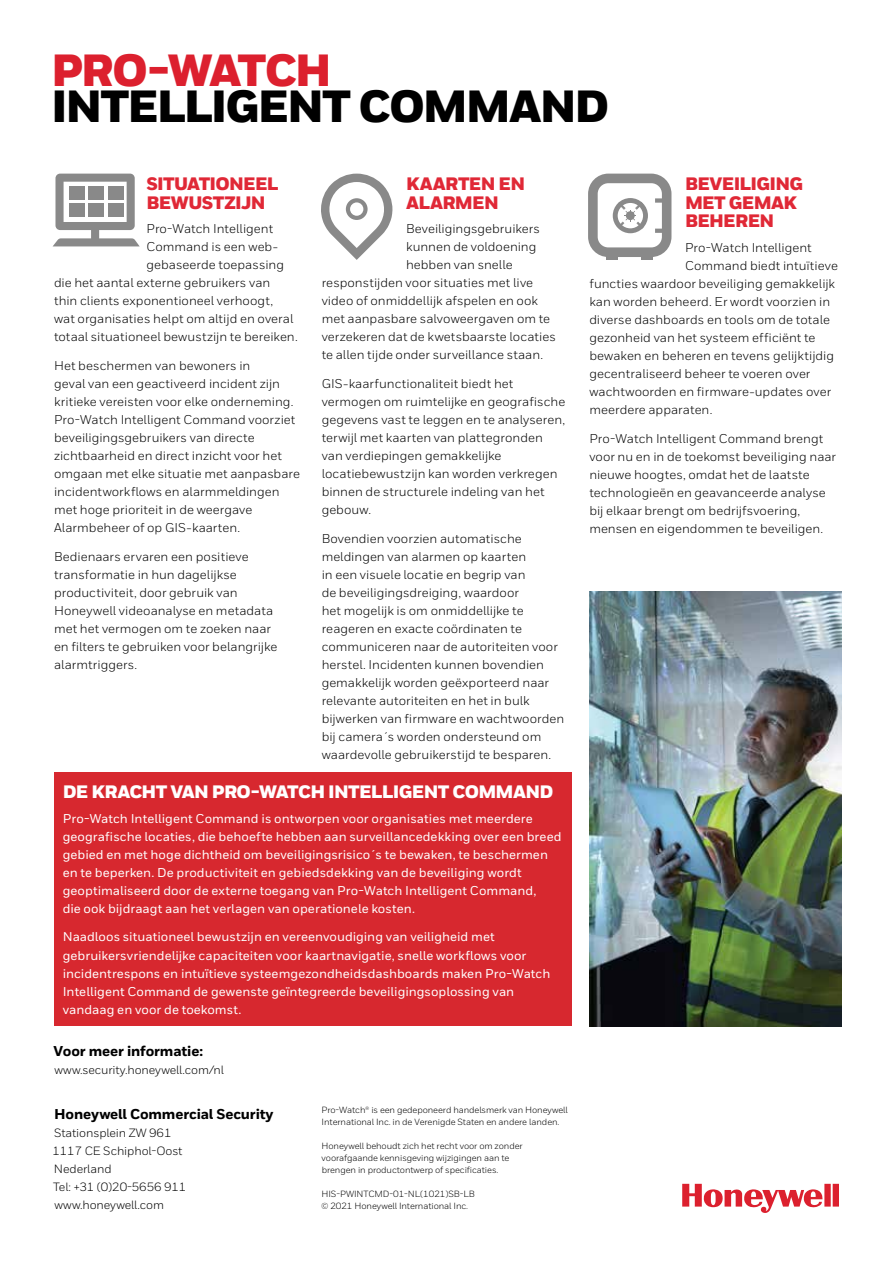
<style>
.page{position:relative;width:893px;height:1263px;background:#fff}
.page>*{position:absolute;margin:0;border:0;box-sizing:border-box;transform-origin:0 0}
.t1{font:900 45px "Honeywell Sans";letter-spacing:-.045em;color:#000}
.t2{font:900 45px "Honeywell Sans";letter-spacing:-.05em;color:#dc202e}
.t3{font:900 18px/18.8px "Honeywell Sans";letter-spacing:-.035em;color:#e02836}
.t4{font:900 18px "Honeywell Sans";letter-spacing:-.04em;color:#fff}
.t5{font:800 14.25px "Honeywell Sans";letter-spacing:-.01em;color:#000}
.t6{font:12.75px/18px "Honeywell Sans";color:#000}
.t7{font:500 12.75px/18px "Honeywell Sans";color:#fff}
.t8{font:12px/18px "Honeywell Sans";letter-spacing:-.01em;color:#000}
.t9{font:9px/12px "Honeywell Sans";letter-spacing:-.01em;color:#000}
</style>
<div class="page">
<svg style="left:682px;top:1184px;width:157px;height:29px"></svg>
<img style="left:589px;top:591px;width:253px;height:436px">
<svg style="left:321px;top:174px;width:71px;height:86px"></svg>
<div style="left:606px;top:255px;width:12px;height:5px;background:#898989"></div>
<div style="left:641px;top:255px;width:12px;height:5px;background:#898989"></div>
<svg style="left:588px;top:174px;width:83px;height:83px"></svg>
<svg style="left:53px;top:174px;width:87px;height:72px"></svg>
<div style="left:69px;top:186px;width:15px;height:14px;background:#898989"></div>
<div style="left:88px;top:186px;width:16px;height:14px;background:#898989"></div>
<div style="left:108px;top:186px;width:16px;height:14px;background:#898989"></div>
<div style="left:69px;top:203px;width:15px;height:14px;background:#898989"></div>
<div style="left:88px;top:203px;width:16px;height:14px;background:#898989"></div>
<div style="left:108px;top:203px;width:16px;height:14px;background:#898989"></div>
<div style="left:54px;top:772px;width:517px;height:253px;background:#d7282f"></div>
<h1 class="t2" style="left:51px;top:42px;width:283px">PRO-WATCH</h1>
<h1 class="t1" style="left:51px;top:78px;width:560px">INTELLIGENT COMMAND</h1>
<h2 class="t3" style="left:146px;top:175px;width:134px">SITUATIONEEL<br>BEWUSTZIJN</h2>
<p class="t6" style="left:146px;top:220px;width:128px">Pro-Watch Intelligent</p>
<p class="t6" style="left:146px;top:238px;width:133px">Command is een web-</p>
<p class="t6" style="left:146px;top:256px;width:139px">gebaseerde toepassing</p>
<p class="t6" style="left:54px;top:274px;width:218px">die het aantal externe gebruikers van</p>
<p class="t6" style="left:54px;top:292px;width:221px">thin clients exponentioneel verhoogt,</p>
<p class="t6" style="left:54px;top:310px;width:241px">wat organisaties helpt om altijd en overal</p>
<p class="t6" style="left:54px;top:328px;width:245px">totaal situationeel bewustzijn te bereiken.</p>
<p class="t6" style="left:54px;top:357px;width:248px">Het beschermen van bewoners in<br>geval van een geactiveerd incident zijn kritieke vereisten voor elke onderneming.<br>Pro-Watch Intelligent Command voorziet beveiligingsgebruikers van directe zichtbaarheid en direct inzicht voor het omgaan met elke situatie met aanpasbare incidentworkflows en alarmmeldingen met hoge prioriteit in de weergave Alarmbeheer of op GIS-kaarten.</p>
<p class="t6" style="left:54px;top:548px;width:225px">Bedienaars ervaren een positieve transformatie in hun dagelijkse productiviteit, door gebruik van<br>Honeywell videoanalyse en metadata met het vermogen om te zoeken naar en filters te gebruiken voor belangrijke alarmtriggers.</p>
<h2 class="t3" style="left:406px;top:175px;width:121px">KAARTEN EN<br>ALARMEN</h2>
<p class="t6" style="left:406px;top:220px;width:136px">Beveiligingsgebruikers</p>
<p class="t6" style="left:406px;top:238px;width:132px">kunnen de voldoening</p>
<p class="t6" style="left:406px;top:256px;width:108px">hebben van snelle</p>
<p class="t6" style="left:322px;top:274px;width:213px">responstijden voor situaties met live</p>
<p class="t6" style="left:322px;top:292px;width:218px">video of onmiddellijk afspelen en ook</p>
<p class="t6" style="left:322px;top:310px;width:230px">met aanpasbare salvoweergaven om te</p>
<p class="t6" style="left:322px;top:328px;width:236px">verzekeren dat de kwetsbaarste locaties</p>
<p class="t6" style="left:322px;top:346px;width:223px">te allen tijde onder surveillance staan.</p>
<p class="t6" style="left:322px;top:375px;width:245px">GIS-kaarfunctionaliteit biedt het vermogen om ruimtelijke en geografische gegevens vast te leggen en te analyseren, terwijl met kaarten van plattegronden van verdiepingen gemakkelijke locatiebewustzijn kan worden verkregen binnen de structurele indeling van het gebouw.</p>
<p class="t6" style="left:322px;top:530px;width:244px">Bovendien voorzien automatische meldingen van alarmen op kaarten<br>in een visuele locatie en begrip van<br>de beveiligingsdreiging, waardoor<br>het mogelijk is om onmiddellijke te reageren en exacte coördinaten te communiceren naar de autoriteiten voor herstel. Incidenten kunnen bovendien gemakkelijk worden geëxporteerd naar relevante autoriteiten en het in bulk bijwerken van firmware en wachtwoorden bij camera´s worden ondersteund om waardevolle gebruikerstijd te besparen.</p>
<h2 class="t4" style="left:63px;top:780px;width:492px">DE KRACHT VAN PRO-WATCH INTELLIGENT COMMAND</h2>
<p class="t7" style="left:63px;top:809px;width:500px">Pro-Watch Intelligent Command is ontworpen voor organisaties met meerdere geografische locaties, die behoefte hebben aan surveillancedekking over een breed gebied en met hoge dichtheid om beveiligingsrisico´s te bewaken, te beschermen en te beperken. De productiviteit en gebiedsdekking van de beveiliging wordt geoptimaliseerd door de externe toegang van Pro-Watch Intelligent Command,<br>die ook bijdraagt aan het verlagen van operationele kosten.</p>
<p class="t7" style="left:63px;top:928px;width:489px">Naadloos situationeel bewustzijn en vereenvoudiging van veiligheid met gebruikersvriendelijke capaciteiten voor kaartnavigatie, snelle workflows voor incidentrespons en intuïtieve systeemgezondheidsdashboards maken Pro-Watch Intelligent Command de gewenste geïntegreerde beveiligingsoplossing van vandaag en voor de toekomst.</p>
<p class="t5" style="left:54px;top:1042px;width:151px">Voor meer informatie:</p>
<p class="t8" style="left:54px;top:1061px;width:171px">www.security.honeywell.com/nl</p>
<p class="t5" style="left:54px;top:1105px;width:221px">Honeywell Commercial Security</p>
<p class="t8" style="left:53px;top:1124px;width:135px">Stationsplein ZW 961<br>1117 CE Schiphol-Oost<br>Nederland<br>Tel: +31 (0)20-5656 911 www.honeywell.com</p>
<p class="t9" style="left:322px;top:1104px;width:248px">Pro-Watch® is een gedeponeerd handelsmerk van Honeywell<br>International Inc. in de Verenigde Staten en andere landen.</p>
<p class="t9" style="left:322px;top:1140px;width:203px">Honeywell behoudt zich het recht voor om zonder voorafgaande kennisgeving wijzigingen aan te brengen in productontwerp of specificaties.</p>
<p class="t9" style="left:321px;top:1188px;width:155px">HIS-PWINTCMD-01-NL(1021)SB-LB © 2021 Honeywell International Inc.</p>
<h2 class="t3" style="left:685px;top:175px;width:120px">BEVEILIGING<br>MET GEMAK<br>BEHEREN</h2>
<p class="t6" style="left:685px;top:239px;width:128px">Pro-Watch Intelligent</p>
<p class="t6" style="left:685px;top:257px;width:154px">Command biedt intuïtieve</p>
<p class="t6" style="left:589px;top:275px;width:247px">functies waardoor beveiliging gemakkelijk</p>
<p class="t6" style="left:589px;top:293px;width:242px">kan worden beheerd. Er wordt voorzien in</p>
<p class="t6" style="left:589px;top:311px;width:242px">diverse dashboards en tools om de totale</p>
<p class="t6" style="left:589px;top:329px;width:228px">gezonheid van het systeem efficiënt te</p>
<p class="t6" style="left:589px;top:347px;width:246px">bewaken en beheren en tevens gelijktijdig</p>
<p class="t6" style="left:589px;top:365px;width:223px">gecentraliseerd beheer te voeren over</p>
<p class="t6" style="left:589px;top:383px;width:243px">wachtwoorden en firmware-updates over</p>
<p class="t6" style="left:589px;top:401px;width:125px">meerdere apparaten.</p>
<p class="t6" style="left:589px;top:430px;width:248px">Pro-Watch Intelligent Command brengt voor nu en in de toekomst beveiliging naar nieuwe hoogtes, omdat het de laatste technologieën en geavanceerde analyse bij elkaar brengt om bedrijfsvoering, mensen en eigendommen te beveiligen.</p>
</div>
